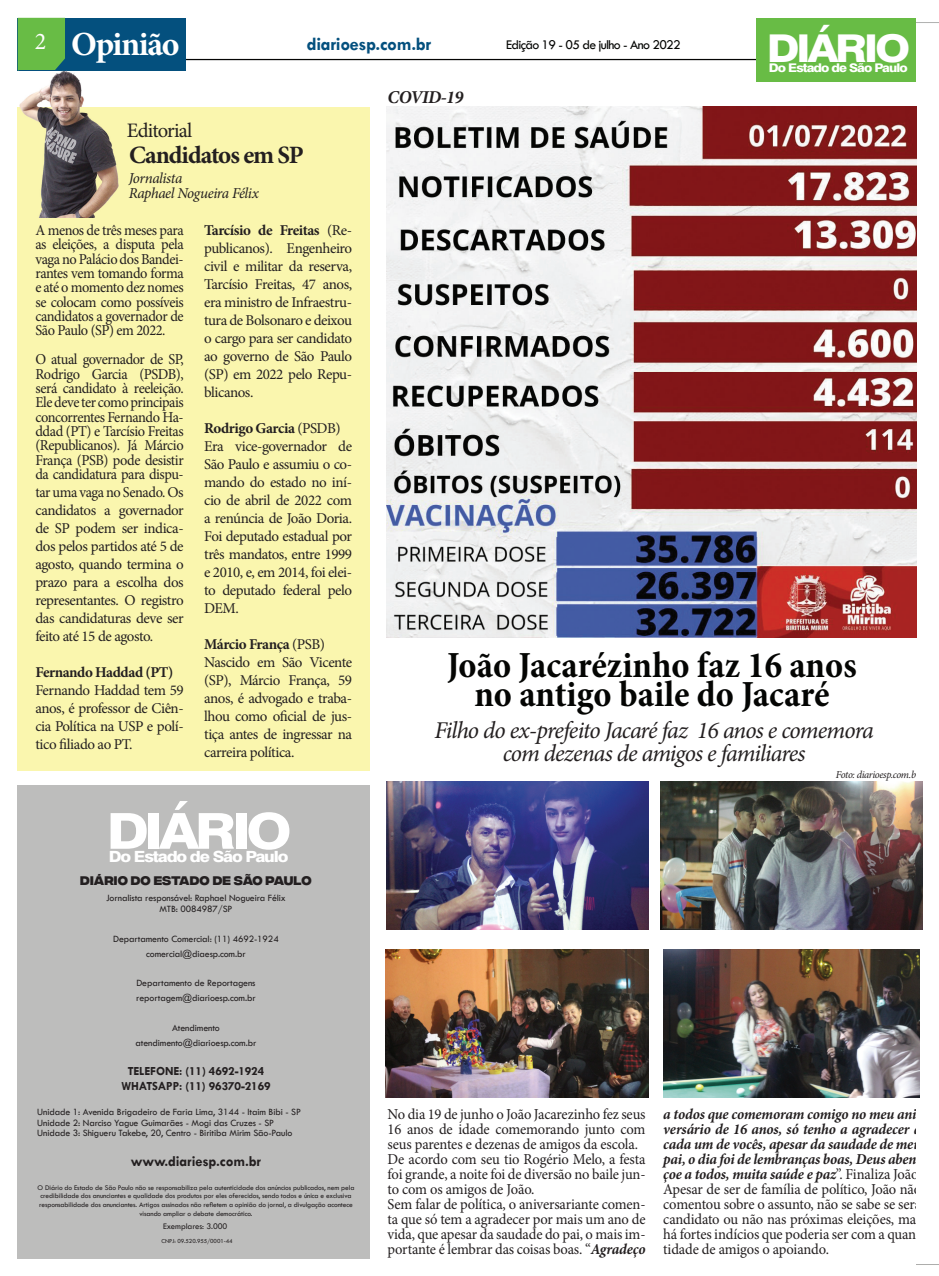
<style>
.page{position:relative;width:939px;height:1276px;background:#fff}
.page>*{position:absolute;margin:0;border:0;box-sizing:border-box;transform-origin:0 0}
.t1{font:800 49.62px "Swiss 721 BT";letter-spacing:-.08em;color:#fff;scale:1.14 1}
.t2{font:800 38.38px "Swiss 721 BT";letter-spacing:-.08em;color:#fff;scale:1.14 1}
.t3{font:700 condensed 37.25px/28.8px "Minion Pro";color:#040503;text-align:center}
.t4{font:700 33.75px "Minion Pro";letter-spacing:-.04em;color:#fff}
.t5{font:700 25px "Minion Pro";letter-spacing:-.04em;color:#231f20}
.t6{font:italic 24.12px/23.8px "Minion Pro";letter-spacing:-.035em;color:#231f20;text-align:center}
.t7{font:24px "Minion Pro";color:#fff}
.t8{font:20.62px "Minion Pro";letter-spacing:-.04em;color:#231f20}
.t9{font:700 18.75px "Tw Cen";letter-spacing:-.02em;color:#04507e}
.t10{font:italic 700 18.12px "Minion Pro";letter-spacing:-.03em;color:#231f20}
.t11{font:800 15.5px "Swiss 721 BT";letter-spacing:-.07em;color:#fff;scale:1.11 1}
.t12{font:15.12px/15px "Minion Pro";letter-spacing:-.015em;color:#231f20;scale:.96 1}
.t13{font:15.12px/14.4px "Minion Pro";letter-spacing:-.015em;color:#231f20;text-align:justify;scale:.95 1}
.t14{font:italic 15.12px/15px "Minion Pro";letter-spacing:-.03em;color:#231f20}
.t15{font:15px/18px "Minion Pro";letter-spacing:-.03em;color:#231f20;text-align:justify}
.t16{font:700 15px "Tw Cen";letter-spacing:-.01em;color:#231f20}
.t17{font:700 15px "Minion Pro";letter-spacing:-.03em;color:#231f20}
.t18{font:13.75px "Tw Cen";letter-spacing:-.05em;color:#040503}
.t19{font:700 12.5px/14.9px "Tw Cen";letter-spacing:-.01em;color:#231f20;text-align:center}
.t20{font:700 12.5px "Integral CF";letter-spacing:.01em;color:#231f20}
.t21{font:800 12px "Swiss 721 BT";letter-spacing:-.07em;color:#fff;scale:1.11 1}
.t22{font:italic 10.5px "Minion Pro";letter-spacing:-.04em;color:#231f20}
.t23{font:10px/14.9px "Tw Cen";letter-spacing:-.01em;color:#231f20;text-align:center}
.t24{font:8.88px "Tw Cen";letter-spacing:-.01em;color:#231f20}
.t25{font:7.5px/8.8px "Tw Cen";letter-spacing:-.01em;color:#231f20;text-align:center}
.t26{font:6.38px "Tw Cen";letter-spacing:-.01em;color:#231f20}
.s1{font-weight:700}
.s2{font-size:15px}
.s3{font-weight:700;font-style:italic}
</style>
<div class="page">
<hr style="left:87px;top:59px;width:807px;height:1px;background:#040503">
<div style="left:756px;top:18px;width:163px;height:64px;background:#68bc45"></div>
<div style="left:18px;top:18px;width:168px;height:52px;background:#04507e"></div>
<div style="left:18px;top:107px;width:352px;height:664px;background:#faf6ae"></div>
<div style="left:18px;top:18px;width:47px;height:52px;background:#68bc45"></div>
<div style="left:18px;top:785px;width:352px;height:473px;background:#bdbdbc"></div>
<img style="left:20px;top:71px;width:99px;height:147px">
<img style="left:20px;top:70px;width:99px;height:1px">
<img style="left:916px;top:18px;width:23px;height:1247px">
<img style="left:386px;top:782px;width:263px;height:147px">
<img style="left:660px;top:782px;width:263px;height:147px">
<img style="left:385px;top:949px;width:264px;height:148px">
<img style="left:663px;top:949px;width:256px;height:148px">
<img style="left:386px;top:107px;width:530px;height:530px">
<h3 class="t7" style="left:35px;top:25px;width:13px">2</h3>
<h3 class="t4" style="left:71px;top:20px;width:110px">Opinião</h3>
<p class="t9" style="left:307px;top:32px;width:126px">diarioesp.com.br</p>
<p class="t18" style="left:506px;top:37px;width:176px">Edição 19 - 05 de julho - Ano 2022</p>
<p class="t10" style="left:387px;top:86px;width:78px">COVID-19</p>
<h3 class="t8" style="left:127px;top:117px;width:67px">Editorial</h3>
<h3 class="t5" style="left:129px;top:137px;width:176px">Candidatos em SP</h3>
<h2 class="t2" style="left:767px;top:25px;width:127px">DIÁRIO</h2>
<p class="t21" style="left:769px;top:60px;width:127px">Do Estado de São Paulo</p>
<p class="t14" style="left:129px;top:171px;width:132px">Jornalista<br>Raphael Nogueira Félix</p>
<p class="t15" style="left:204px;top:221px;width:150px"><span class="s1">Tarcísio de Freitas</span> (Re&shy;publicanos). Engenheiro civil e militar da reserva, Tarcísio Freitas, 47 anos, era ministro de Infraestru&shy;tura de Bolsonaro e deixou o cargo para ser candidato ao governo de São Paulo (SP) em 2022 pelo Repu&shy;blicanos.</p>
<p class="t15" style="left:204px;top:419px;width:150px;text-align:left"><span class="s1">Rodrigo Garcia</span> (PSDB)<br>Era vice-governador de<br>São Paulo e assumiu o co&shy;mando do estado no iní&shy;cio de abril de 2022 com a renúncia de João Doria.<br>Foi deputado estadual por três mandatos, entre 1999 e 2010, e, em 2014, foi elei&shy;to deputado federal pelo<br>DEM.</p>
<p class="t15" style="left:204px;top:635px;width:150px;text-align:left"><span class="s1">Márcio França</span> (PSB)<br>Nascido em São Vicente (SP), Márcio França, 59 anos, é advogado e traba&shy;lhou como oficial de jus&shy;tiça antes de ingressar na carreira política.</p>
<p class="t13" style="left:35px;top:223px;width:158px">A menos de três meses para as eleições, a disputa pela vaga no Palácio dos Bandei&shy;rantes vem tomando forma e até o momento dez nomes se colocam como possíveis candidatos a governador de São Paulo (SP) em 2022.</p>
<p class="t13" style="left:35px;top:352px;width:158px">O atual governador de SP, Rodrigo Garcia (PSDB), será candidato à reeleição.<br>Ele deve ter como principais concorrentes Fernando Ha&shy;ddad (PT) e Tarcísio Freitas (Republicanos). Já Márcio França (PSB) pode desistir da candidatura para dispu-</p>
<p class="t13" style="left:35px;top:485px;width:158px">tar uma vaga no Senado. <span class="s2">Os</span></p>
<p class="t15" style="left:35px;top:501px;width:150px">candidatos a governador de SP podem ser indica&shy;dos pelos partidos até 5 de agosto, quando termina o prazo para a escolha dos representantes. O registro das candidaturas deve ser feito até 15 de agosto.</p>
<p class="t17" style="left:35px;top:662px;width:139px">Fernando Haddad (PT)</p>
<p class="t15" style="left:35px;top:681px;width:150px">Fernando Haddad tem 59 anos, é professor de Ciên&shy;cia Política na USP e polí&shy;tico filiado ao PT.</p>
<h1 class="t1" style="left:107px;top:801px;width:164px">DIÁRIO</h1>
<p class="t11" style="left:109px;top:847px;width:163px">Do Estado de São Paulo</p>
<p class="t20" style="left:80px;top:873px;width:233px">DIÁRIO DO ESTADO DE SÃO PAULO</p>
<p class="t23" style="left:106px;top:892px;width:181px;line-height:11.2px">Jornalista responsável: Raphael Nogueira Félix<br>MTB: 0084987/SP</p>
<p class="t23" style="left:113px;top:931px;width:167px">Departamento Comercial: (11) 4692-1924 comercial@diaesp.com.br</p>
<p class="t23" style="left:136px;top:975px;width:121px;text-align:left">Departamento de Reportagens reportagem@diarioesp.com.br</p>
<p class="t23" style="left:136px;top:1020px;width:122px">Atendimento atendimento@diarioesp.com.br</p>
<p class="t19" style="left:121px;top:1063px;width:151px">TELEFONE: (11) 4692-1924<br>WHATSAPP: (11) 96370-2169</p>
<p class="t23" style="left:37px;top:1106px;width:265px;line-height:11.2px;text-align:left">Unidade 1: Avenida Brigadeiro de Faria Lima, 3144 - Itaim Bibi - SP<br>Unidade 2: Narciso Yague Guimarães - Mogi das Cruzes - SP</p>
<p class="t23" style="left:37px;top:1125px;width:257px">Unidade 3: Shigueru Takebe, 20, Centro - Biritiba Mirim São-Paulo</p>
<p class="t16" style="left:131px;top:1152px;width:132px">www.diariesp.com.br</p>
<p class="t25" style="left:38px;top:1183px;width:318px">O Diário do Estado de São Paulo não se responsabiliza pela autenticidade dos anúncios publicados, nem pela credibilidade dos anunciantes e qualidade dos produtos por eles oferecidos, sendo todos e única e exclusiva responsabilidade dos anunciantes. Artigos assinados não refletem a opinião do jornal, a divulgação acontece visando ampliar o debate democrático.</p>
<p class="t26" style="left:161px;top:1236px;width:73px">CNPJ: 09.520.955/0001-44</p>
<p class="t24" style="left:163px;top:1221px;width:66px">Exemplares: 3.000</p>
<h3 class="t3" style="left:447px;top:650px;width:411px">João Jacarézinho faz 16 anos no antigo baile do Jacaré</h3>
<h3 class="t6" style="left:434px;top:718px;width:441px">Filho do ex-prefeito Jacaré faz 16 anos e comemora com dezenas de amigos e familiares</h3>
<p class="t22" style="left:836px;top:767px;width:85px">Foto: diarioesp.com.br</p>
<p class="t12" style="left:388px;top:1106px;width:270px">No dia 19 de junho o João Jacarezinho fez seus 16 anos de idade comemorando junto com seus parentes e dezenas de amigos da escola.<br>De acordo com seu tio Rogério Melo, a festa foi grande, a noite foi de diversão no baile jun&shy;to com os amigos de João.<br>Sem falar de política, o aniversariante comen&shy;ta que só tem a agradecer por mais um ano de vida, que apesar da saudade do pai, o mais im&shy;portante é lembrar das coisas boas. “<span class="s3">Agradeço</span></p>
<p class="t12" style="left:663px;top:1106px;width:270px;text-align:justify"><span class="s3">a todos que comemoram comigo no meu ani&shy;versário de 16 anos, só tenho a agradecer a cada um de vocês, apesar da saudade de meu pai, o dia foi de lembranças boas, Deus aben&shy;çoe a todos, muita saúde e paz</span>”. Finaliza João.<br>Apesar de ser de família de político, João não comentou sobre o assunto, não se sabe se será candidato ou não nas próximas eleições, mas há fortes indícios que poderia ser com a quan&shy;tidade de amigos o apoiando.</p>
</div>
